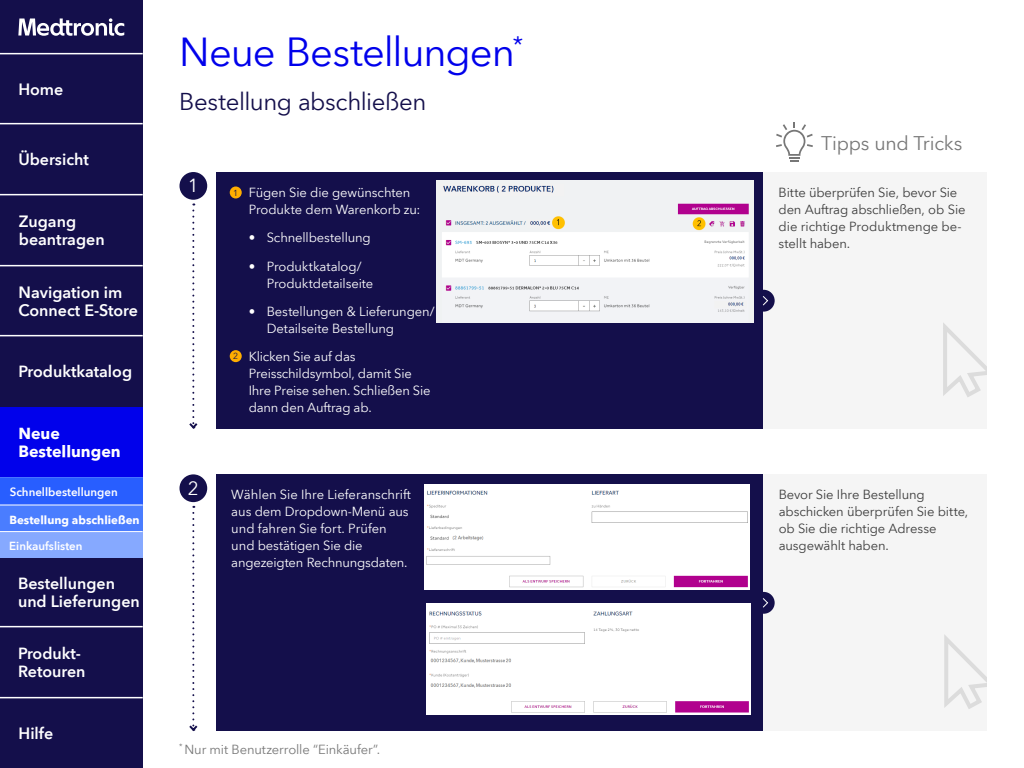
<style>
.page{position:relative;width:1024px;height:768px;background:#fff}
.page>*{position:absolute;margin:0;border:0;box-sizing:border-box;transform-origin:0 0}
.t1{font:40px "Avenir Next World";letter-spacing:-.025em;color:#0101eb}
.t2{font:24px "Avenir Next World";letter-spacing:-.02em;color:#140f4b}
.t3{font:19.45px "Avenir Next World";letter-spacing:-.015em;color:#777}
.t4{font:18.8px "Avenir Next World";color:#fff}
.t5{font:600 16px/18px "Avenir Next World";color:#fff}
.t6{font:700 16px/18px "Avenir Next World";color:#fff}
.t7{font:13px/16.9px "Avenir Next World";letter-spacing:-.01em;color:#fff}
.t8{font:13px/16.9px "Avenir Next World";letter-spacing:-.01em;color:#3c3c3c}
.t9{font:13px "Avenir Next World";letter-spacing:-.01em;color:#777}
.t10{font:600 11.5px "Avenir Next World";color:#fff}
.t11{font:700 11.5px "Avenir Next World";color:#fff}
.t12{font:8.65px "Avenir Next World";color:#140f4b}
</style>
<div class="page">
<div style="left:0;top:0;width:143px;height:768px;background:#140f4b"></div>
<hr style="left:0;top:53px;width:143px;height:1px;background:#fff">
<hr style="left:0;top:123px;width:143px;height:1px;background:#fff">
<svg style="left:18px;top:18px;width:106px;height:18px"></svg>
<hr style="left:0;top:194px;width:143px;height:1px;background:#fff">
<hr style="left:0;top:265px;width:143px;height:1px;background:#fff">
<hr style="left:0;top:335px;width:143px;height:1px;background:#fff">
<hr style="left:0;top:626px;width:143px;height:1px;background:#fff">
<hr style="left:0;top:697px;width:143px;height:1px;background:#fff">
<div style="left:0;top:476px;width:143px;height:30px;background:#285eff"></div>
<div style="left:0;top:506px;width:143px;height:26px;background:#4a7dff"></div>
<div style="left:0;top:532px;width:143px;height:26px;background:#86a9ff"></div>
<hr style="left:0;top:531px;width:143px;height:1px;background:#fff">
<hr style="left:0;top:504px;width:143px;height:2px;background:#fff">
<hr style="left:0;top:476px;width:143px;height:1px;background:#fff">
<div style="left:0;top:407px;width:142px;height:70px;background:#0101eb"></div>
<div style="left:216px;top:172px;width:548px;height:257px;background:#140f4b"></div>
<div style="left:764px;top:172px;width:223px;height:257px;background:#f5f5f5"></div>
<div style="left:179px;top:172px;width:28px;height:28px;background:#140f4b;border-radius:50%"></div>
<svg style="left:189px;top:204px;width:9px;height:225px"></svg>
<div style="left:179px;top:474px;width:28px;height:28px;background:#140f4b;border-radius:50%"></div>
<svg style="left:189px;top:506px;width:9px;height:226px"></svg>
<div style="left:753px;top:290px;width:22px;height:22px;background:#140f4b;border-radius:50%"></div>
<svg style="left:762px;top:296px;width:6px;height:10px"></svg>
<div style="left:216px;top:474px;width:548px;height:257px;background:#140f4b"></div>
<div style="left:764px;top:474px;width:223px;height:257px;background:#f5f5f5"></div>
<div style="left:753px;top:592px;width:22px;height:22px;background:#140f4b;border-radius:50%"></div>
<svg style="left:762px;top:598px;width:6px;height:10px"></svg>
<svg style="left:943px;top:323px;width:44px;height:74px"></svg>
<svg style="left:944px;top:635px;width:43px;height:74px"></svg>
<svg style="left:230px;top:186px;width:12px;height:12px"></svg>
<svg style="left:233px;top:189px;width:5px;height:7px"></svg>
<div style="left:230px;top:350px;width:12px;height:12px;background:#ffad00;border-radius:50%"></div>
<svg style="left:776px;top:122px;width:37px;height:40px"></svg>
<img style="left:436px;top:180px;width:317px;height:142px">
<img style="left:425px;top:484px;width:325px;height:105px">
<img style="left:426px;top:603px;width:324px;height:111px">
<p class="t5" style="left:18px;top:81px;width:47px">Home</p>
<p class="t5" style="left:18px;top:151px;width:72px">Übersicht</p>
<p class="t5" style="left:19px;top:213px;width:87px">Zugang beantragen</p>
<p class="t5" style="left:19px;top:284px;width:121px">Navigation im<br>Connect E-Store</p>
<p class="t5" style="left:19px;top:363px;width:115px">Produktkatalog</p>
<p class="t6" style="left:18px;top:425px;width:104px">Neue<br>Bestellungen</p>
<p class="t10" style="left:10px;top:485px;width:110px">Schnellbestellungen</p>
<p class="t11" style="left:9px;top:513px;width:132px">Bestellung abschließen</p>
<p class="t10" style="left:9px;top:539px;width:75px">Einkaufslisten</p>
<p class="t5" style="left:18px;top:575px;width:123px">Bestellungen und Lieferungen</p>
<p class="t5" style="left:18px;top:645px;width:69px">Produkt-<br>Retouren</p>
<p class="t5" style="left:19px;top:725px;width:36px">Hilfe</p>
<h1 class="t1" style="left:179px;top:20px;width:345px">Neue Bestellungen<sup>*</sup></h1>
<h2 class="t2" style="left:179px;top:82px;width:249px">Bestellung abschließen</h2>
<h3 class="t4" style="left:188px;top:170px;width:12px">1</h3>
<h3 class="t4" style="left:188px;top:473px;width:12px">2</h3>
<p class="t12" style="left:233px;top:186px;width:7px">1</p>
<p class="t12" style="left:233px;top:349px;width:7px">2</p>
<p class="t7" style="left:249px;top:184px;width:173px">Fügen Sie die gewünschten<br>Produkte dem Warenkorb zu:</p>
<p class="t7" style="left:249px;top:230px;width:124px">• Schnellbestellung</p>
<p class="t7" style="left:267px;top:258px;width:108px;text-indent:-18px">• Produktkatalog/<br>Produktdetailseite</p>
<p class="t7" style="left:267px;top:303px;width:169px;text-indent:-18px">• Bestellungen &amp; Lieferungen/<br>Detailseite Bestellung</p>
<p class="t7" style="left:249px;top:349px;width:183px">Klicken Sie auf das<br>Preisschildsymbol, damit Sie<br>Ihre Preise sehen. Schließen Sie dann den Auftrag ab.</p>
<p class="t7" style="left:231px;top:486px;width:181px">Wählen Sie Ihre Lieferanschrift aus dem Dropdown-Menü aus und fahren Sie fort. Prüfen und bestätigen Sie die angezeigten Rechnungsdaten.</p>
<p class="t9" style="left:179px;top:739px;width:203px"><sup>*</sup> Nur mit Benutzerrolle “Einkäufer”.</p>
<h3 class="t3" style="left:821px;top:127px;width:143px">Tipps und Tricks</h3>
<p class="t8" style="left:779px;top:184px;width:189px">Bitte überprüfen Sie, bevor Sie den Auftrag abschließen, ob Sie die richtige Produktmenge be&shy;stellt haben.</p>
<p class="t8" style="left:779px;top:486px;width:191px">Bevor Sie Ihre Bestellung abschicken überprüfen Sie bitte, ob Sie die richtige Adresse ausgewählt haben.</p>
</div>
